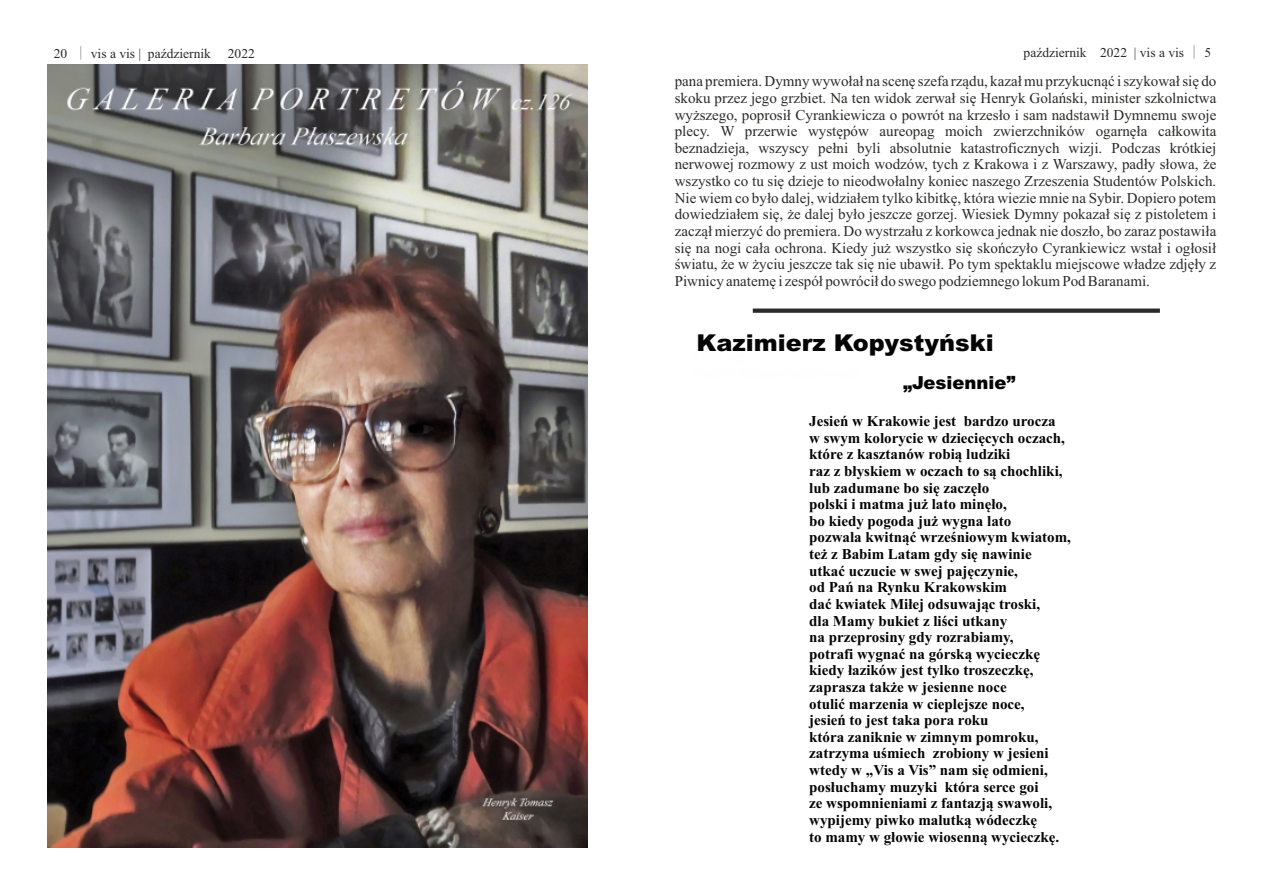
<style>
.page{position:relative;width:1263px;height:893px;background:#fff}
.page>*{position:absolute;margin:0;border:0;box-sizing:border-box;transform-origin:0 0}
.t1{font:900 23.25px "Arial";color:#050505}
.t2{font:900 18px "Arial";color:#050505}
.t3{font:15px/16.6px "Times New Roman";color:#2b2a29;text-align:justify}
.t4{font:700 15px/16.6px "Times New Roman";color:#050505}
.t5{font:13.5px "Times New Roman";color:#2b2a29}
.s1{font-family:"Adobe Fangsong Std"}
</style>
<div class="page">
<svg style="left:753px;top:309px;width:407px;height:4px;background:#363534"></svg>
<img style="left:48px;top:65px;width:540px;height:783px">
<p class="t5" style="left:54px;top:48px;width:203px">20 <span class="s1">│</span> vis a vis | październik 2022</p>
<p class="t5" style="left:1023px;top:48px;width:189px">październik 2022 | vis a vis <span class="s1">│</span> 5</p>
<p class="t3" style="left:675px;top:74px;width:543px">pana premiera. Dymny wywołał na scenę szefa rządu, kazał mu przykucnąć i szykował się do skoku przez jego grzbiet. Na ten widok zerwał się Henryk Golański, minister szkolnictwa wyższego, poprosił Cyrankiewicza o powrót na krzesło i sam nadstawił Dymnemu swoje plecy. W przerwie występów aureopag moich zwierzchników ogarnęła całkowita beznadzieja, wszyscy pełni byli absolutnie katastroficznych wizji. Podczas krótkiej nerwowej rozmowy z ust moich wodzów, tych z Krakowa i z Warszawy, padły słowa, że wszystko co tu się dzieje to nieodwołalny koniec naszego Zrzeszenia Studentów Polskich.<br>Nie wiem co było dalej, widziałem tylko kibitkę, która wiezie mnie na Sybir. Dopiero potem dowiedziałem się, że dalej było jeszcze gorzej. Wiesiek Dymny pokazał się z pistoletem i zaczął mierzyć do premiera. Do wystrzału z korkowca jednak nie doszło, bo zaraz postawiła się na nogi cała ochrona. Kiedy już wszystko się skończyło Cyrankiewicz wstał i ogłosił światu, że w życiu jeszcze tak się nie ubawił. Po tym spektaklu miejscowe władze zdjęły z Piwnicy anatemę i zespół powrócił do swego podziemnego lokum Pod Baranami.</p>
<h1 class="t1" style="left:696px;top:334px;width:299px">Kazimierz Kopystyński</h1>
<p class="t2" style="left:903px;top:376px;width:114px">„Jesiennie”</p>
<p class="t4" style="left:809px;top:414px;width:263px">Jesień w Krakowie jest bardzo urocza<br>w swym kolorycie w dziecięcych oczach, które z kasztanów robią ludziki<br>raz z błyskiem w oczach to są chochliki, lub zadumane bo się zaczęło<br>polski i matma już lato minęło,<br>bo kiedy pogoda już wygna lato<br>pozwala kwitnąć wrześniowym kwiatom, też z Babim Latam gdy się nawinie utkać uczucie w swej pajęczynie,<br>od Pań na Rynku Krakowskim<br>dać kwiatek Miłej odsuwając troski,<br>dla Mamy bukiet z liści utkany<br>na przeprosiny gdy rozrabiamy,<br>potrafi wygnać na górską wycieczkę kiedy łazików jest tylko troszeczkę, zaprasza także w jesienne noce<br>otulić marzenia w cieplejsze noce,<br>jesień to jest taka pora roku<br>która zaniknie w zimnym pomroku, zatrzyma uśmiech zrobiony w jesieni wtedy w „Vis a Vis” nam się odmieni, posłuchamy muzyki która serce goi<br>ze wspomnieniami z fantazją swawoli, wypijemy piwko malutką wódeczkę<br>to mamy w głowie wiosenną wycieczkę.</p>
</div>
